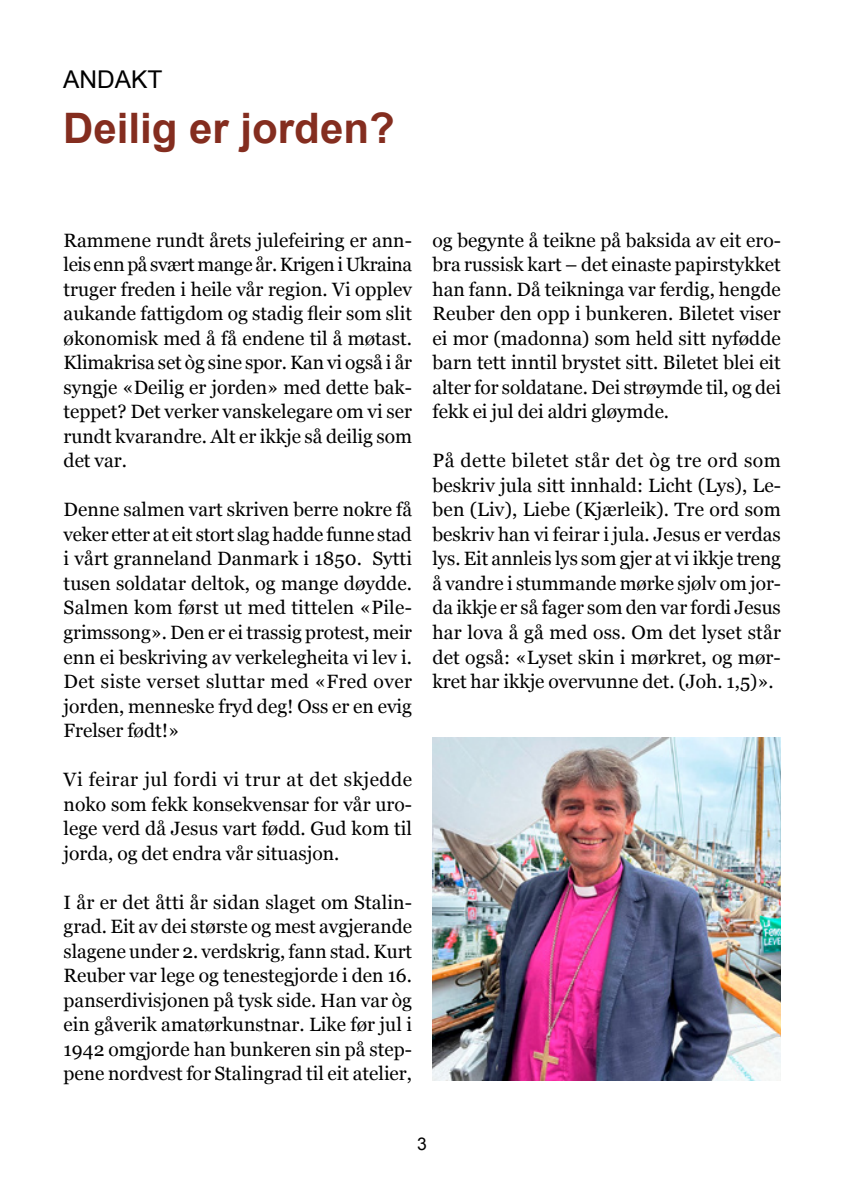
<style>
.page{position:relative;width:844px;height:1191px;background:#fff}
.page>*{position:absolute;margin:0;border:0;box-sizing:border-box;transform-origin:0 0}
.t1{font:700 42px "Arial";color:#842d1f}
.t2{font:24.5px "Arial";color:#000}
.t3{font:19.25px/24.5px "Georgia";color:#000;text-align:justify}
.t4{font:17.5px "Arial";color:#000}
</style>
<div class="page">
<img style="left:432px;top:737px;width:348px;height:343px">
<p class="t2" style="left:63px;top:63px;width:101px">ANDAKT</p>
<h1 class="t1" style="left:63px;top:100px;width:333px">Deilig er jorden?</h1>
<p class="t3" style="left:64px;top:227px;width:350px">Rammene rundt årets julefeiring er ann&shy;leis enn på svært mange år. Krigen i Ukraina truger freden i heile vår region. Vi opplev aukande fattigdom og stadig fleir som slit økonomisk med å få endene til å møtast.<br>Klimakrisa set òg sine spor. Kan vi også i år syngje «Deilig er jorden» med dette bak&shy;teppet? Det verker vanskelegare om vi ser rundt kvarandre. Alt er ikkje så deilig som det var.</p>
<p class="t3" style="left:64px;top:497px;width:350px">Denne salmen vart skriven berre nokre få veker etter at eit stort slag hadde funne stad i vårt granneland Danmark i 1850. Sytti tusen soldatar deltok, og mange døydde.<br>Salmen kom først ut med tittelen «Pile&shy;grimssong». Den er ei trassig protest, meir enn ei beskriving av verkelegheita vi lev i.<br>Det siste verset sluttar med «Fred over jorden, menneske fryd deg! Oss er en evig Frelser født!»</p>
<p class="t3" style="left:64px;top:766px;width:350px">Vi feirar jul fordi vi trur at det skjedde noko som fekk konsekvensar for vår uro&shy;lege verd då Jesus vart fødd. Gud kom til jorda, og det endra vår situasjon.</p>
<p class="t3" style="left:64px;top:889px;width:350px">I år er det åtti år sidan slaget om Stalin&shy;grad. Eit av dei største og mest avgjerande slagene under 2. verdskrig, fann stad. Kurt Reuber var lege og tenestegjorde i den 16. panserdivisjonen på tysk side. Han var òg ein gåverik amatørkunstnar. Like før jul i 1942 omgjorde han bunkeren sin på step&shy;pene nordvest for Stalingrad til eit atelier,</p>
<p class="t3" style="left:432px;top:227px;width:350px">og begynte å teikne på baksida av eit ero&shy;bra russisk kart – det einaste papirstykket han fann. Då teikninga var ferdig, hengde Reuber den opp i bunkeren. Biletet viser ei mor (madonna) som held sitt nyfødde barn tett inntil brystet sitt. Biletet blei eit alter for soldatane. Dei strøymde til, og dei fekk ei jul dei aldri gløymde.</p>
<p class="t3" style="left:432px;top:448px;width:350px">På dette biletet står det òg tre ord som beskriv jula sitt innhald: Licht (Lys), Le&shy;ben (Liv), Liebe (Kjærleik). Tre ord som beskriv han vi feirar i jula. Jesus er verdas lys. Eit annleis lys som gjer at vi ikkje treng å vandre i stummande mørke sjølv om jor&shy;da ikkje er så fager som den var fordi Jesus har lova å gå med oss. Om det lyset står det også: «Lyset skin i mørkret, og mør&shy;kret har ikkje overvunne det. (Joh. 1,5)».</p>
<p class="t4" style="left:417px;top:1132px;width:11px">3</p>
</div>
